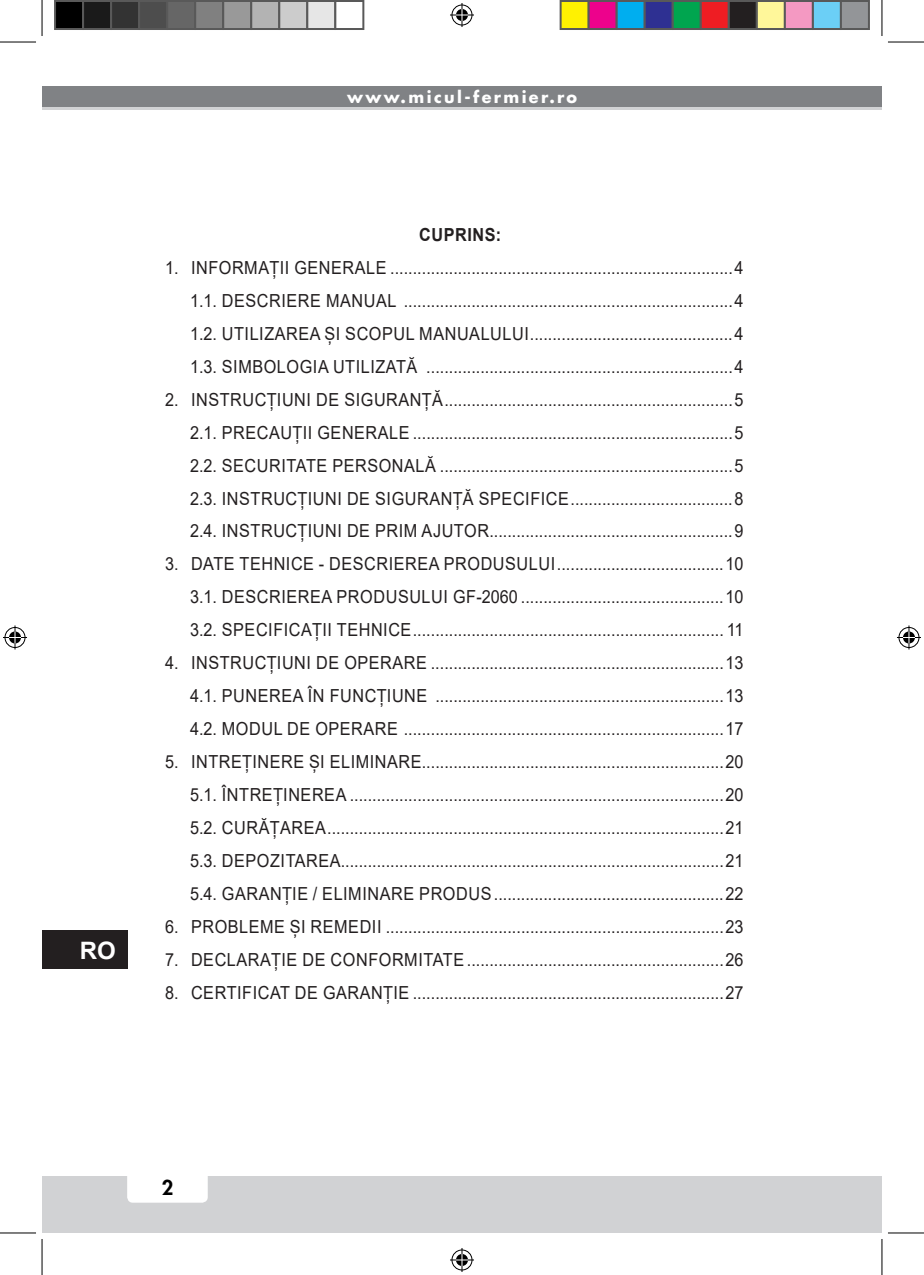
<style>
.page{position:relative;width:924px;height:1275px;background:#fff}
.page>*{position:absolute;margin:0;border:0;box-sizing:border-box;transform-origin:0 0}
.t1{font:700 24px "Arial";color:#fff}
.t2{font:800 20px "Futura";color:#000}
.Cuprins-2{font:18px "Arial";letter-spacing:.035em;color:#231f20;scale:.9 1}
.Cuprins-1{font:18px "Arial";letter-spacing:.035em;color:#231f20;scale:.9 1}
.Testo_normale{font:700 18px "Arial";letter-spacing:.035em;color:#231f20;scale:.9 1}
.t3{font:700 16px "Futura";letter-spacing:.15em;color:#fff}
</style>
<div class="page">
<div style="left:42px;top:1176px;width:839px;height:57px;background:#d1d2d4"></div>
<div style="left:127px;top:1162px;width:81px;height:40px;background:#fff;border-radius:6px"></div>
<div style="left:42px;top:86px;width:839px;height:24px;background:#808285"></div>
<div style="left:42px;top:930px;width:85px;height:39px;background:#231f20"></div>
<hr style="left:42px;top:107px;width:839px;height:3px;background:#d1d2d4">
<hr style="left:0;top:42px;width:36px;height:1px;background:#000">
<hr style="left:887px;top:42px;width:36px;height:1px;background:#000">
<hr style="left:0;top:1232px;width:36px;height:1px;background:#000">
<hr style="left:887px;top:1232px;width:36px;height:1px;background:#000">
<hr style="left:42px;top:0;width:1px;height:36px;background:#000">
<hr style="left:42px;top:1239px;width:1px;height:36px;background:#000">
<hr style="left:881px;top:0;width:1px;height:36px;background:#000">
<hr style="left:881px;top:1239px;width:1px;height:36px;background:#000">
<svg style="left:450px;top:3px;width:24px;height:24px"></svg>
<svg style="left:450px;top:1248px;width:24px;height:24px"></svg>
<svg style="left:3px;top:625px;width:24px;height:24px"></svg>
<svg style="left:897px;top:625px;width:23px;height:24px"></svg>
<div style="left:55px;top:1px;width:28px;height:28px;background:#000"></div>
<div style="left:54px;top:0;width:30px;height:30px;border:2px solid #595959"></div>
<div style="left:83px;top:1px;width:28px;height:28px;background:#1a1a1a"></div>
<div style="left:82px;top:0;width:30px;height:30px;border:2px solid #595959"></div>
<div style="left:111px;top:1px;width:28px;height:28px;background:#333"></div>
<div style="left:110px;top:0;width:30px;height:30px;border:2px solid #595959"></div>
<div style="left:139px;top:1px;width:28px;height:28px;background:#4d4d4d"></div>
<div style="left:138px;top:0;width:30px;height:30px;border:2px solid #595959"></div>
<div style="left:167px;top:1px;width:28px;height:28px;background:#666"></div>
<div style="left:166px;top:0;width:30px;height:30px;border:2px solid #595959"></div>
<div style="left:195px;top:1px;width:28px;height:28px;background:#808080"></div>
<div style="left:194px;top:0;width:30px;height:30px;border:2px solid #595959"></div>
<div style="left:223px;top:1px;width:28px;height:28px;background:#999"></div>
<div style="left:222px;top:0;width:30px;height:30px;border:2px solid #595959"></div>
<div style="left:251px;top:1px;width:28px;height:28px;background:#b3b3b3"></div>
<div style="left:250px;top:0;width:30px;height:30px;border:2px solid #595959"></div>
<div style="left:279px;top:1px;width:28px;height:28px;background:#ccc"></div>
<div style="left:278px;top:0;width:30px;height:30px;border:2px solid #595959"></div>
<div style="left:307px;top:1px;width:28px;height:28px;background:#e6e6e6"></div>
<div style="left:306px;top:0;width:30px;height:30px;border:2px solid #595959"></div>
<div style="left:334px;top:0;width:30px;height:30px;border:2px solid #595959"></div>
<div style="left:560px;top:1px;width:28px;height:28px;background:#fff101"></div>
<div style="left:559px;top:0;width:30px;height:30px;border:2px solid #595959"></div>
<div style="left:588px;top:1px;width:28px;height:28px;background:#ed028c"></div>
<div style="left:587px;top:0;width:30px;height:30px;border:2px solid #595959"></div>
<div style="left:616px;top:1px;width:28px;height:28px;background:#00aeef"></div>
<div style="left:615px;top:0;width:30px;height:30px;border:2px solid #595959"></div>
<div style="left:644px;top:1px;width:28px;height:28px;background:#2e3092"></div>
<div style="left:643px;top:0;width:30px;height:30px;border:2px solid #595959"></div>
<div style="left:672px;top:1px;width:28px;height:28px;background:#00a54f"></div>
<div style="left:671px;top:0;width:30px;height:30px;border:2px solid #595959"></div>
<div style="left:700px;top:1px;width:28px;height:28px;background:#ee1d23"></div>
<div style="left:699px;top:0;width:30px;height:30px;border:2px solid #595959"></div>
<div style="left:728px;top:1px;width:28px;height:28px;background:#231f20"></div>
<div style="left:727px;top:0;width:30px;height:30px;border:2px solid #595959"></div>
<div style="left:756px;top:1px;width:28px;height:28px;background:#fff79a"></div>
<div style="left:755px;top:0;width:30px;height:30px;border:2px solid #595959"></div>
<div style="left:784px;top:1px;width:28px;height:28px;background:#f499c2"></div>
<div style="left:783px;top:0;width:30px;height:30px;border:2px solid #595959"></div>
<div style="left:812px;top:1px;width:28px;height:28px;background:#6bcff6"></div>
<div style="left:811px;top:0;width:30px;height:30px;border:2px solid #595959"></div>
<div style="left:840px;top:1px;width:28px;height:28px;background:#939598"></div>
<div style="left:839px;top:0;width:30px;height:30px;border:2px solid #595959"></div>
<h1 class="t1" style="left:80px;top:933px;width:37px">RO</h1>
<p class="t3" style="left:347px;top:86px;width:231px">www.micul-fermier.ro</p>
<p class="Testo_normale" style="left:419px;top:222px;width:93px">CUPRINS:</p>
<p class="Cuprins-1" style="left:165px;top:255px;width:644px">1. INFORMAȚII GENERALE ............................................................................4</p>
<p class="Cuprins-2" style="left:190px;top:288px;width:616px">1.1. DESCRIERE MANUAL .........................................................................4</p>
<p class="Cuprins-2" style="left:190px;top:321px;width:616px">1.2. UTILIZAREA ȘI SCOPUL MANUALULUI.............................................4</p>
<p class="Cuprins-2" style="left:190px;top:354px;width:616px">1.3. SIMBOLOGIA UTILIZATĂ ....................................................................4</p>
<p class="Cuprins-1" style="left:165px;top:387px;width:644px">2. INSTRUCȚIUNI DE SIGURANȚĂ................................................................5</p>
<p class="Cuprins-2" style="left:190px;top:420px;width:616px">2.1. PRECAUȚII GENERALE .......................................................................5</p>
<p class="Cuprins-2" style="left:190px;top:453px;width:616px">2.2. SECURITATE PERSONALĂ .................................................................5</p>
<p class="Cuprins-2" style="left:190px;top:486px;width:616px">2.3. INSTRUCȚIUNI DE SIGURANȚĂ SPECIFICE....................................8</p>
<p class="Cuprins-2" style="left:190px;top:519px;width:616px">2.4. INSTRUCȚIUNI DE PRIM AJUTOR......................................................9</p>
<p class="Cuprins-1" style="left:165px;top:552px;width:644px">3. DATE TEHNICE - DESCRIEREA PRODUSULUI.....................................10</p>
<p class="Cuprins-2" style="left:190px;top:584px;width:616px">3.1. DESCRIEREA PRODUSULUI GF-2060 .............................................10</p>
<p class="Cuprins-2" style="left:190px;top:617px;width:616px">3.2. SPECIFICAȚII TEHNICE..................................................................... 11</p>
<p class="Cuprins-1" style="left:165px;top:650px;width:644px">4. INSTRUCȚIUNI DE OPERARE .................................................................13</p>
<p class="Cuprins-2" style="left:190px;top:683px;width:616px">4.1. PUNEREA ÎN FUNCȚIUNE ................................................................13</p>
<p class="Cuprins-2" style="left:190px;top:716px;width:616px">4.2. MODUL DE OPERARE .......................................................................17</p>
<p class="Cuprins-1" style="left:165px;top:749px;width:644px">5. INTREȚINERE ȘI ELIMINARE...................................................................20</p>
<p class="Cuprins-2" style="left:190px;top:782px;width:616px">5.1. ÎNTREȚINEREA ...................................................................................20</p>
<p class="Cuprins-2" style="left:190px;top:815px;width:616px">5.2. CURĂȚAREA........................................................................................21</p>
<p class="Cuprins-2" style="left:190px;top:848px;width:616px">5.3. DEPOZITAREA.....................................................................................21</p>
<p class="Cuprins-2" style="left:190px;top:881px;width:616px">5.4. GARANȚIE / ELIMINARE PRODUS...................................................22</p>
<p class="Cuprins-1" style="left:165px;top:914px;width:644px">6. PROBLEME ȘI REMEDII ...........................................................................23</p>
<p class="Cuprins-1" style="left:165px;top:947px;width:644px">7. DECLARAȚIE DE CONFORMITATE .........................................................26</p>
<p class="Cuprins-1" style="left:165px;top:980px;width:644px">8. CERTIFICAT DE GARANȚIE .....................................................................27</p>
<p class="t2" style="left:162px;top:1174px;width:13px">2</p>
</div>
